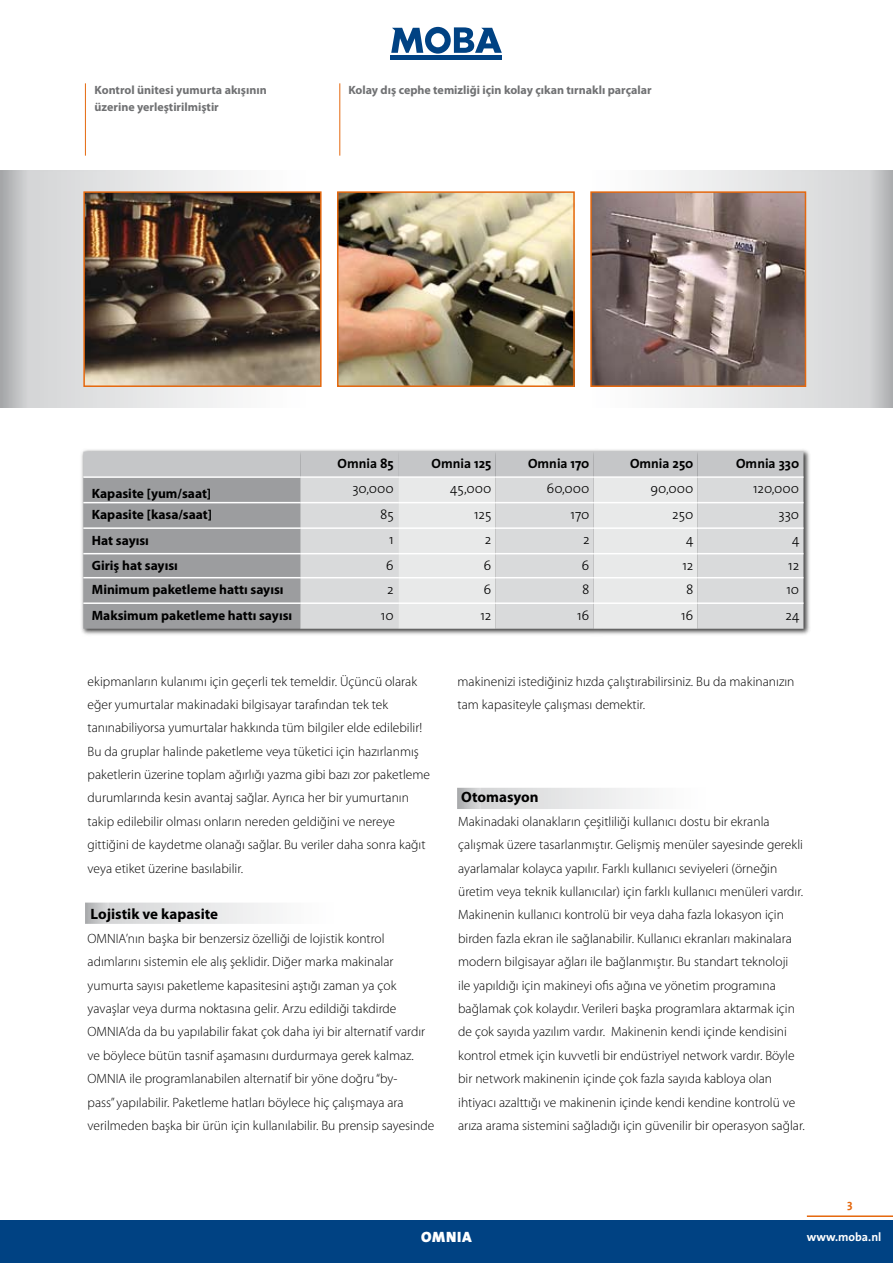
<style>
.page{position:relative;width:893px;height:1263px;background:#fff}
.page>*{position:absolute;margin:0;border:0;box-sizing:border-box;transform-origin:0 0}
.t1{font:700 15px "Myriad Pro";color:#000}
.t2{font:15px "The Sans Black Caps";letter-spacing:.05em;color:#fff}
.t3{font:300 13.5px/23.4px "Myriad Pro";color:#000}
.t4{font:700 13.5px "Myriad Pro";color:#000}
.t5{font:300 13.5px "The Sans";color:#000}
.t6{font:700 13.5px "The Sans";color:#000}
.t7{font:700 12px/16.5px "Myriad Pro";color:#707173}
.t8{font:700 12px "The Sans";color:#fff}
</style>
<div class="page">
<div style="left:391px;top:55px;width:111px;height:5px;background:#004283"></div>
<svg style="left:391px;top:27px;width:111px;height:27px"></svg>
<div style="left:0;top:1220px;width:893px;height:43px;background:#004283"></div>
<hr style="left:807px;top:1215px;width:86px;height:2px;background:#e5680e">
<img style="left:340px;top:194px;width:232px;height:190px">
<div style="left:337px;top:191px;width:238px;height:196px;border:2px solid #e5680e"></div>
<img style="left:86px;top:194px;width:233px;height:190px">
<div style="left:83px;top:191px;width:239px;height:196px;border:2px solid #e5680e"></div>
<img style="left:593px;top:194px;width:210px;height:190px">
<div style="left:590px;top:191px;width:216px;height:196px;border:2px solid #e5680e"></div>
<hr style="left:85px;top:83px;width:1px;height:73px;background:#e5680e">
<hr style="left:339px;top:83px;width:1px;height:73px;background:#e5680e">
<svg style="left:457px;top:788px;width:187px;height:21px"></svg>
<svg style="left:85px;top:902px;width:187px;height:22px"></svg>
<div style="left:80px;top:448px;width:731px;height:188px;background:#000;opacity:.75"></div>
<svg style="left:83px;top:452px;width:720px;height:177px;background:#abacae"></svg>
<div style="left:300px;top:478px;width:503px;height:151px;background:#d9dadb"></div>
<svg style="left:398px;top:478px;width:300px;height:151px;background:#e2e3e3"></svg>
<hr style="left:83px;top:502px;width:217px;height:1px;background:#fff">
<hr style="left:300px;top:502px;width:98px;height:1px;background:#fff">
<hr style="left:398px;top:502px;width:98px;height:1px;background:#fff">
<hr style="left:496px;top:502px;width:98px;height:1px;background:#fff">
<hr style="left:594px;top:502px;width:104px;height:1px;background:#fff">
<hr style="left:698px;top:502px;width:105px;height:1px;background:#fff">
<hr style="left:83px;top:527px;width:217px;height:2px;background:#fff">
<hr style="left:300px;top:527px;width:98px;height:2px;background:#fff">
<hr style="left:398px;top:527px;width:98px;height:2px;background:#fff">
<hr style="left:496px;top:527px;width:98px;height:2px;background:#fff">
<hr style="left:594px;top:527px;width:104px;height:2px;background:#fff">
<hr style="left:698px;top:527px;width:105px;height:2px;background:#fff">
<hr style="left:83px;top:553px;width:217px;height:1px;background:#fff">
<hr style="left:300px;top:553px;width:98px;height:1px;background:#fff">
<hr style="left:398px;top:553px;width:98px;height:1px;background:#fff">
<hr style="left:496px;top:553px;width:98px;height:1px;background:#fff">
<hr style="left:594px;top:553px;width:104px;height:1px;background:#fff">
<hr style="left:698px;top:553px;width:105px;height:1px;background:#fff">
<hr style="left:83px;top:577px;width:217px;height:1px;background:#fff">
<hr style="left:300px;top:577px;width:98px;height:1px;background:#fff">
<hr style="left:398px;top:577px;width:98px;height:1px;background:#fff">
<hr style="left:496px;top:577px;width:98px;height:1px;background:#fff">
<hr style="left:594px;top:577px;width:104px;height:1px;background:#fff">
<hr style="left:698px;top:577px;width:105px;height:1px;background:#fff">
<hr style="left:83px;top:476px;width:217px;height:2px;background:#fff">
<hr style="left:300px;top:476px;width:98px;height:2px;background:#fff">
<hr style="left:398px;top:476px;width:98px;height:2px;background:#fff">
<hr style="left:496px;top:476px;width:98px;height:2px;background:#fff">
<hr style="left:594px;top:476px;width:104px;height:2px;background:#fff">
<hr style="left:698px;top:476px;width:105px;height:2px;background:#fff">
<hr style="left:83px;top:602px;width:217px;height:2px;background:#fff">
<hr style="left:300px;top:602px;width:98px;height:2px;background:#fff">
<hr style="left:398px;top:602px;width:98px;height:2px;background:#fff">
<hr style="left:496px;top:602px;width:98px;height:2px;background:#fff">
<hr style="left:594px;top:602px;width:104px;height:2px;background:#fff">
<hr style="left:698px;top:602px;width:105px;height:2px;background:#fff">
<p class="t7" style="left:95px;top:81px;width:174px">Kontrol ünitesi yumurta akışının üzerine yerleştirilmiştir</p>
<p class="t7" style="left:348px;top:81px;width:305px">Kolay dış cephe temizliği için kolay çıkan tırnaklı parçalar</p>
<p class="t6" style="left:338px;top:452px;width:58px">Omnia 85</p>
<p class="t6" style="left:432px;top:452px;width:61px">Omnia 125</p>
<p class="t6" style="left:528px;top:452px;width:63px">Omnia 170</p>
<p class="t6" style="left:630px;top:452px;width:65px">Omnia 250</p>
<p class="t6" style="left:736px;top:452px;width:65px">Omnia 330</p>
<p class="t4" style="left:92px;top:485px;width:121px">Kapasite [yum/saat]</p>
<p class="t5" style="left:352px;top:478px;width:43px">30,000</p>
<p class="t5" style="left:450px;top:478px;width:43px">45,000</p>
<p class="t5" style="left:546px;top:478px;width:45px">60,000</p>
<p class="t5" style="left:650px;top:478px;width:45px">90,000</p>
<p class="t5" style="left:753px;top:478px;width:48px">120,000</p>
<p class="t4" style="left:92px;top:506px;width:122px">Kapasite [kasa/saat]</p>
<p class="t5" style="left:380px;top:503px;width:15px">85</p>
<p class="t5" style="left:474px;top:503px;width:19px">125</p>
<p class="t5" style="left:570px;top:503px;width:21px">170</p>
<p class="t5" style="left:672px;top:503px;width:23px">250</p>
<p class="t5" style="left:778px;top:503px;width:22px">330</p>
<p class="t4" style="left:92px;top:531px;width:59px">Hat sayısı</p>
<p class="t5" style="left:389px;top:529px;width:6px">1</p>
<p class="t5" style="left:485px;top:529px;width:8px">2</p>
<p class="t5" style="left:583px;top:529px;width:8px">2</p>
<p class="t5" style="left:686px;top:529px;width:9px">4</p>
<p class="t5" style="left:792px;top:529px;width:9px">4</p>
<p class="t4" style="left:92px;top:557px;width:88px">Giriş hat sayısı</p>
<p class="t5" style="left:386px;top:554px;width:9px">6</p>
<p class="t5" style="left:484px;top:554px;width:9px">6</p>
<p class="t5" style="left:582px;top:554px;width:9px">6</p>
<p class="t5" style="left:682px;top:554px;width:13px">12</p>
<p class="t5" style="left:788px;top:554px;width:13px">12</p>
<p class="t4" style="left:92px;top:581px;width:193px">Minimum paketleme hattı sayısı</p>
<p class="t5" style="left:387px;top:578px;width:8px">2</p>
<p class="t5" style="left:484px;top:578px;width:9px">6</p>
<p class="t5" style="left:582px;top:578px;width:9px">8</p>
<p class="t5" style="left:686px;top:578px;width:9px">8</p>
<p class="t5" style="left:786px;top:578px;width:14px">10</p>
<p class="t4" style="left:92px;top:606px;width:202px">Maksimum paketleme hattı sayısı</p>
<p class="t5" style="left:381px;top:604px;width:14px">10</p>
<p class="t5" style="left:480px;top:604px;width:13px">12</p>
<p class="t5" style="left:577px;top:604px;width:14px">16</p>
<p class="t5" style="left:681px;top:604px;width:14px">16</p>
<p class="t5" style="left:785px;top:604px;width:15px">24</p>
<p class="t3" style="left:88px;top:669px;width:344px">ekipmanların kulanımı için geçerli tek temeldir. Üçüncü olarak eğer yumurtalar makinadaki bilgisayar tarafından tek tek tanınabiliyorsa yumurtalar hakkında tüm bilgiler elde edilebilir!<br>Bu da gruplar halinde paketleme veya tüketici için hazırlanmış paketlerin üzerine toplam ağırlığı yazma gibi bazı zor paketleme durumlarında kesin avantaj sağlar. Ayrıca her bir yumurtanın takip edilebilir olması onların nereden geldiğini ve nereye gittiğini de kaydetme olanağı sağlar. Bu veriler daha sonra kağıt veya etiket üzerine basılabilir.</p>
<p class="t1" style="left:91px;top:904px;width:129px">Lojistik ve kapasite</p>
<p class="t3" style="left:88px;top:926px;width:348px">OMNIA’nın başka bir benzersiz özelliği de lojistik kontrol adımlarını sistemin ele alış şeklidir. Diğer marka makinalar yumurta sayısı paketleme kapasitesini aştığı zaman ya çok yavaşlar veya durma noktasına gelir. Arzu edildiği takdirde OMNIA’da da bu yapılabilir fakat çok daha iyi bir alternatif vardır ve böylece bütün tasnif aşamasını durdurmaya gerek kalmaz.<br>OMNIA ile programlanabilen alternatif bir yöne doğru “by-<br>pass” yapılabilir. Paketleme hatları böylece hiç çalışmaya ara verilmeden başka bir ürün için kullanılabilir. Bu prensip sayesinde</p>
<p class="t3" style="left:458px;top:669px;width:338px">makinenizi istediğiniz hızda çalıştırabilirsiniz. Bu da makinanızın tam kapasiteyle çalışması demektir.</p>
<p class="t1" style="left:461px;top:788px;width:79px">Otomasyon</p>
<p class="t3" style="left:458px;top:809px;width:348px">Makinadaki olanakların çeşitliliği kullanıcı dostu bir ekranla çalışmak üzere tasarlanmıştır. Gelişmiş menüler sayesinde gerekli ayarlamalar kolayca yapılır. Farklı kullanıcı seviyeleri (örneğin üretim veya teknik kullanıcılar) için farklı kullanıcı menüleri vardır.<br>Makinenin kullanıcı kontrolü bir veya daha fazla lokasyon için birden fazla ekran ile sağlanabilir. Kullanıcı ekranları makinalara modern bilgisayar ağları ile bağlanmıştır. Bu standart teknoloji<br>ile yapıldığı için makineyi ofis ağına ve yönetim programına bağlamak çok kolaydır. Verileri başka programlara aktarmak için de çok sayıda yazılım vardır. Makinenin kendi içinde kendisini kontrol etmek için kuvvetli bir endüstriyel network vardır. Böyle bir network makinenin içinde çok fazla sayıda kabloya olan ihtiyacı azalttığı ve makinenin içinde kendi kendine kontrolü ve arıza arama sistemini sağladığı için güvenilir bir operasyon sağlar.</p>
<p class="t2" style="left:421px;top:1224px;width:52px">OMNIA</p>
<p class="t8" style="left:807px;top:1227px;width:76px">www.moba.nl</p>
</div>
